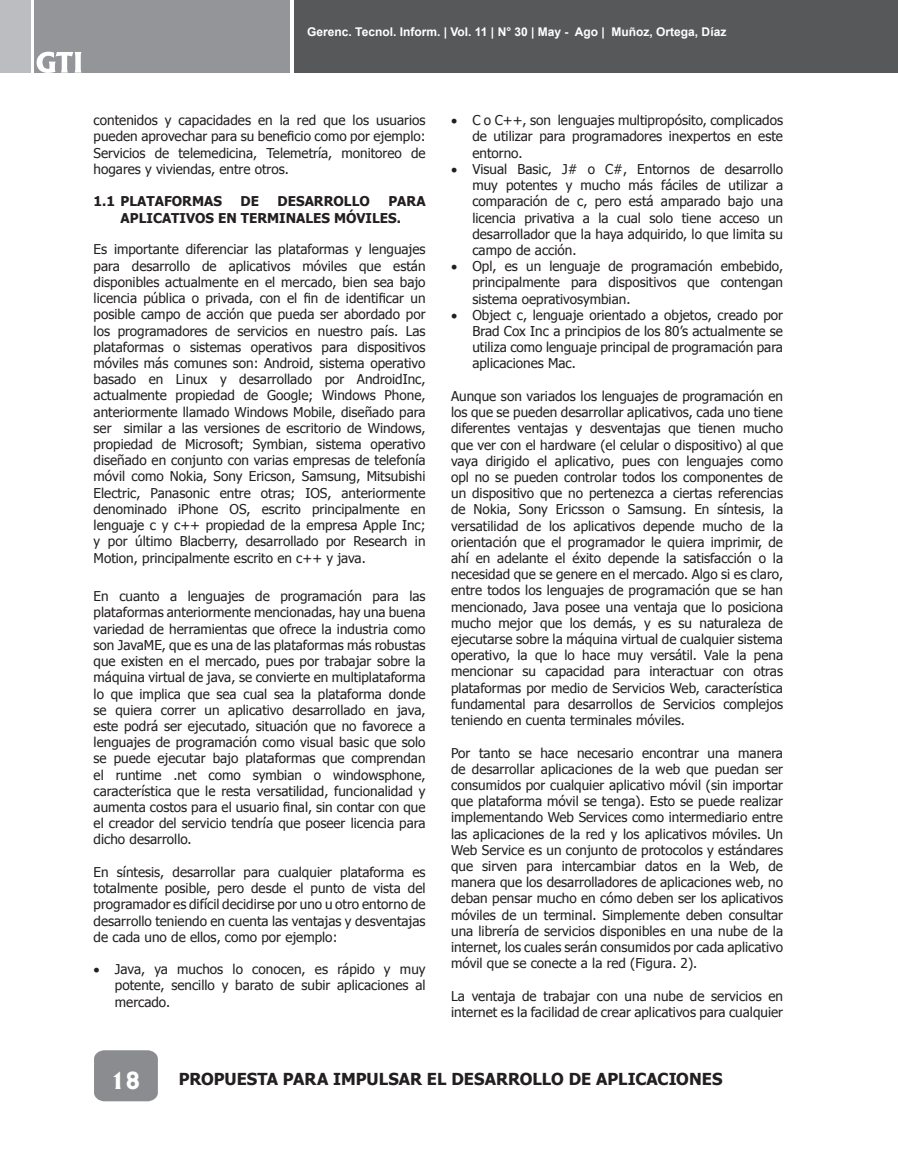
<style>
.page{position:relative;width:898px;height:1166px;background:#fff}
.page>*{position:absolute;margin:0;border:0;box-sizing:border-box;transform-origin:0 0}
.t1{font:800 22.5px "Albertus";color:#fff}
.t2{font:700 16.5px "Tahoma";color:#231f20}
.t3{font:13.5px/16.2px "Tahoma";color:#231f20;text-align:justify}
.t4{font:700 13.5px/16.2px "Tahoma";color:#231f20}
.t5{font:700 12px "Arial";color:#fff}
</style>
<div class="page">
<div style="left:890px;top:0;width:7px;height:73px;background:#57585a"></div>
<div style="left:293px;top:0;width:596px;height:73px;background:#57585a"></div>
<div style="left:34px;top:0;width:255px;height:73px;background:#939598"></div>
<div style="left:0;top:0;width:30px;height:73px;background:#bcbdc0"></div>
<div style="left:94px;top:1050px;width:64px;height:50px;background:#8a8c8f"></div>
<svg style="left:37px;top:52px;width:44px;height:21px"></svg>
<p class="t5" style="left:307px;top:24px;width:420px">Gerenc. Tecnol. Inform. | Vol. 11 | N° 30 | May - Ago | Muñoz, Ortega, Díaz</p>
<p class="t3" style="left:94px;top:112px;width:333px">contenidos y capacidades en la red que los usuarios pueden aprovechar para su beneficio como por ejemplo:<br>Servicios de telemedicina, Telemetría, monitoreo de hogares y viviendas, entre otros.</p>
<p class="t4" style="left:94px;top:192px;width:130px">1.1 PLATAFORMAS</p>
<p class="t4" style="left:240px;top:192px;width:20px">DE</p>
<p class="t4" style="left:277px;top:192px;width:94px">DESARROLLO</p>
<p class="t4" style="left:121px;top:192px;width:306px;text-indent:267px">PARA<br>APLICATIVOS EN TERMINALES MÓVILES.</p>
<p class="t3" style="left:94px;top:241px;width:333px">Es importante diferenciar las plataformas y lenguajes para desarrollo de aplicativos móviles que están disponibles actualmente en el mercado, bien sea bajo licencia pública o privada, con el fin de identificar un posible campo de acción que pueda ser abordado por los programadores de servicios en nuestro país. Las plataformas o sistemas operativos para dispositivos móviles más comunes son: Android, sistema operativo basado en Linux y desarrollado por AndroidInc, actualmente propiedad de Google; Windows Phone, anteriormente llamado Windows Mobile, diseñado para ser similar a las versiones de escritorio de Windows, propiedad de Microsoft; Symbian, sistema operativo diseñado en conjunto con varias empresas de telefonía móvil como Nokia, Sony Ericson, Samsung, Mitsubishi Electric, Panasonic entre otras; IOS, anteriormente denominado iPhone OS, escrito principalmente en lenguaje c y c++ propiedad de la empresa Apple Inc; y por último Blacberry, desarrollado por Research in Motion, principalmente escrito en c++ y java.</p>
<p class="t3" style="left:94px;top:587px;width:333px">En cuanto a lenguajes de programación para las plataformas anteriormente mencionadas, hay una buena variedad de herramientas que ofrece la industria como son JavaME, que es una de las plataformas más robustas que existen en el mercado, pues por trabajar sobre la máquina virtual de java, se convierte en multiplataforma lo que implica que sea cual sea la plataforma donde se quiera correr un aplicativo desarrollado en java, este podrá ser ejecutado, situación que no favorece a lenguajes de programación como visual basic que solo se puede ejecutar bajo plataformas que comprendan el runtime .net como symbian o windowsphone, característica que le resta versatilidad, funcionalidad y aumenta costos para el usuario final, sin contar con que el creador del servicio tendría que poseer licencia para dicho desarrollo.</p>
<p class="t3" style="left:94px;top:863px;width:333px">En síntesis, desarrollar para cualquier plataforma es totalmente posible, pero desde el punto de vista del programador es difícil decidirse por uno u otro entorno de desarrollo teniendo en cuenta las ventajas y desventajas de cada uno de ellos, como por ejemplo:</p>
<p class="t3" style="left:115px;top:960px;width:312px;text-indent:-21px">• Java, ya muchos lo conocen, es rápido y muy potente, sencillo y barato de subir aplicaciones al mercado.</p>
<p class="t3" style="left:472px;top:112px;width:312px;text-indent:-21px">• C o C++, son lenguajes multipropósito, complicados de utilizar para programadores inexpertos en este entorno.</p>
<p class="t3" style="left:472px;top:160px;width:312px;text-indent:-21px">• Visual Basic, J# o C#, Entornos de desarrollo muy potentes y mucho más fáciles de utilizar a comparación de c, pero está amparado bajo una licencia privativa a la cual solo tiene acceso un desarrollador que la haya adquirido, lo que limita su campo de acción.</p>
<p class="t3" style="left:472px;top:257px;width:312px;text-indent:-21px">• Opl, es un lenguaje de programación embebido, principalmente para dispositivos que contengan sistema oeprativosymbian.</p>
<p class="t3" style="left:472px;top:306px;width:312px;text-indent:-21px">• Object c, lenguaje orientado a objetos, creado por Brad Cox Inc a principios de los 80’s actualmente se utiliza como lenguaje principal de programación para aplicaciones Mac.</p>
<p class="t3" style="left:451px;top:387px;width:333px">Aunque son variados los lenguajes de programación en los que se pueden desarrollar aplicativos, cada uno tiene diferentes ventajas y desventajas que tienen mucho que ver con el hardware (el celular o dispositivo) al que vaya dirigido el aplicativo, pues con lenguajes como opl no se pueden controlar todos los componentes de un dispositivo que no pertenezca a ciertas referencias de Nokia, Sony Ericsson o Samsung. En síntesis, la versatilidad de los aplicativos depende mucho de la orientación que el programador le quiera imprimir, de ahí en adelante el éxito depende la satisfacción o la necesidad que se genere en el mercado. Algo si es claro, entre todos los lenguajes de programación que se han mencionado, Java posee una ventaja que lo posiciona mucho mejor que los demás, y es su naturaleza de ejecutarse sobre la máquina virtual de cualquier sistema operativo, la que lo hace muy versátil. Vale la pena mencionar su capacidad para interactuar con otras plataformas por medio de Servicios Web, característica fundamental para desarrollos de Servicios complejos teniendo en cuenta terminales móviles.</p>
<p class="t3" style="left:451px;top:743px;width:333px">Por tanto se hace necesario encontrar una manera de desarrollar aplicaciones de la web que puedan ser consumidos por cualquier aplicativo móvil (sin importar que plataforma móvil se tenga). Esto se puede realizar implementando Web Services como intermediario entre las aplicaciones de la red y los aplicativos móviles. Un Web Service es un conjunto de protocolos y estándares que sirven para intercambiar datos en la Web, de manera que los desarrolladores de aplicaciones web, no deban pensar mucho en cómo deben ser los aplicativos móviles de un terminal. Simplemente deben consultar una librería de servicios disponibles en una nube de la internet, los cuales serán consumidos por cada aplicativo móvil que se conecte a la red (Figura. 2).</p>
<p class="t3" style="left:451px;top:986px;width:333px">La ventaja de trabajar con una nube de servicios en internet es la facilidad de crear aplicativos para cualquier</p>
<h1 class="t1" style="left:110px;top:1066px;width:31px">18</h1>
<p class="t2" style="left:179px;top:1067px;width:545px">PROPUESTA PARA IMPULSAR EL DESARROLLO DE APLICACIONES</p>
</div>
